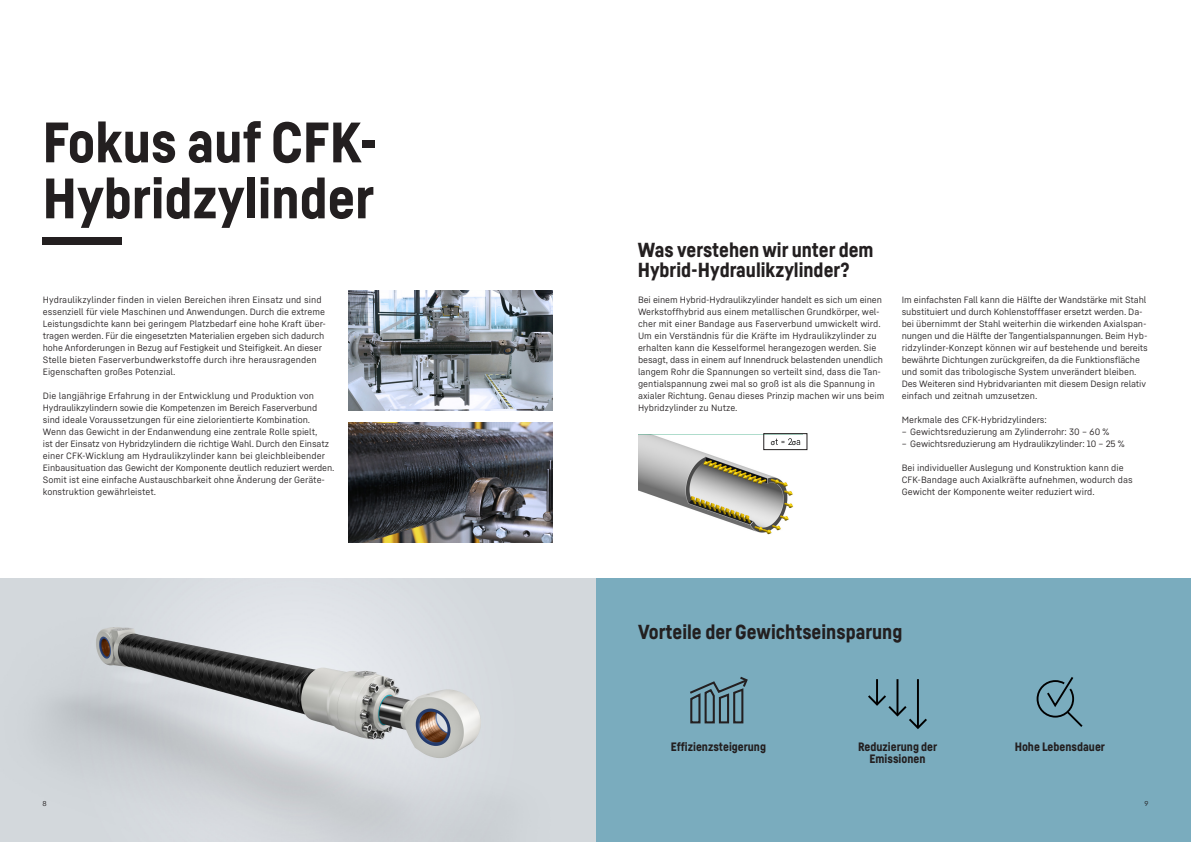
<style>
.page{position:relative;width:1191px;height:842px;background:#fff}
.page>*{position:absolute;margin:0;border:0;box-sizing:border-box;transform-origin:0 0}
.t1{font:900 56px/56px "Liebherr Head";color:#231f20;text-align:justify}
.t2{font:900 20px/20px "Liebherr Head";color:#231f20}
.t3{font:900 12px "Liebherr Head";color:#231f20}
.t4{font:9px/12px "Liebherr Text";color:#231f20}
.t5{font:8.3px "Calibri";color:#000}
.t6{font:7px "Liebherr Text";color:#231f20}
</style>
<div class="page">
<div style="left:595px;top:578px;width:596px;height:264px;background:#7aacbe"></div>
<img style="left:0;top:578px;width:595px;height:264px">
<hr style="left:917px;top:679px;width:2px;height:49px;background:#000">
<hr style="left:896px;top:679px;width:2px;height:36px;background:#000">
<svg style="left:868px;top:693px;width:59px;height:36px"></svg>
<hr style="left:876px;top:679px;width:2px;height:25px;background:#000">
<img style="left:348px;top:423px;width:204px;height:120px">
<img style="left:348px;top:291px;width:205px;height:120px">
<svg style="left:1036px;top:677px;width:47px;height:50px"></svg>
<svg style="left:690px;top:676px;width:58px;height:48px"></svg>
<img style="left:638px;top:435px;width:164px;height:100px">
<img style="left:775px;top:437px;width:20px;height:10px">
<svg style="left:796px;top:437px;width:6px;height:10px"></svg>
<div style="left:763px;top:433px;width:44px;height:17px;border:1px solid #231f20"></div>
<h1 class="t1" style="left:43px;top:113px;width:336px">Fokus auf CFK-Hybridzylinder ---</h1>
<p class="t4" style="left:43px;top:293px;width:285px">Hydraulikzylinder finden in vielen Bereichen ihren Einsatz und sind essenziell für viele Maschinen und Anwendungen. Durch die extreme Leistungsdichte kann bei geringem Platzbedarf eine hohe Kraft über&shy;tragen werden. Für die eingesetzten Materialien ergeben sich dadurch hohe Anforderungen in Bezug auf Festigkeit und Steifigkeit. An dieser Stelle bieten Faserverbundwerkstoffe durch ihre herausragenden Eigenschaften großes Potenzial.</p>
<p class="t4" style="left:43px;top:389px;width:293px">Die langjährige Erfahrung in der Entwicklung und Produktion von Hydraulikzylindern sowie die Kompetenzen im Bereich Faserverbund sind ideale Voraussetzungen für eine zielorientierte Kombination.<br>Wenn das Gewicht in der Endanwendung eine zentrale Rolle spielt,<br>ist der Einsatz von Hybridzylindern die richtige Wahl. Durch den Einsatz einer CFK-Wicklung am Hydraulikzylinder kann bei gleichbleibender Einbausituation das Gewicht der Komponente deutlich reduziert werden.<br>Somit ist eine einfache Austauschbarkeit ohne Änderung der Geräte&shy;konstruktion gewährleistet.</p>
<h2 class="t2" style="left:638px;top:239px;width:237px">Was verstehen wir unter dem<br>Hybrid-Hydraulikzylinder?</h2>
<p class="t4" style="left:638px;top:293px;width:248px">Bei einem Hybrid-Hydraulikzylinder handelt es sich um einen Werkstoffhybrid aus einem metallischen Grundkörper, wel&shy;cher mit einer Bandage aus Faserverbund umwickelt wird.<br>Um ein Verständnis für die Kräfte im Hydraulikzylinder zu erhalten kann die Kesselformel herangezogen werden. Sie besagt, dass in einem auf Innendruck belastenden unendlich langem Rohr die Spannungen so verteilt sind, dass die Tan&shy;gentialspannung zwei mal so groß ist als die Spannung in axialer Richtung. Genau dieses Prinzip machen wir uns beim Hybridzylinder zu Nutze.</p>
<p class="t4" style="left:901px;top:293px;width:247px">Im einfachsten Fall kann die Hälfte der Wandstärke mit Stahl substituiert und durch Kohlenstofffaser ersetzt werden. Da&shy;bei übernimmt der Stahl weiterhin die wirkenden Axialspan&shy;nungen und die Hälfte der Tangentialspannungen. Beim Hyb&shy;ridzylinder-Konzept können wir auf bestehende und bereits bewährte Dichtungen zurückgreifen, da die Funktionsfläche und somit das tribologische System unverändert bleiben.<br>Des Weiteren sind Hybridvarianten mit diesem Design relativ einfach und zeitnah umzusetzen.</p>
<p class="t4" style="left:901px;top:413px;width:147px">Merkmale des CFK-Hybridzylinders:</p>
<p class="t4" style="left:901px;top:425px;width:209px">– Gewichtsreduzierung am Zylinderrohr: 30 – 60 %</p>
<p class="t4" style="left:901px;top:437px;width:224px">– Gewichtsreduzierung am Hydraulikzylinder: 10 – 25 %</p>
<p class="t4" style="left:901px;top:461px;width:232px">Bei individueller Auslegung und Konstruktion kann die<br>CFK-Bandage auch Axialkräfte aufnehmen, wodurch das<br>Gewicht der Komponente weiter reduziert wird.</p>
<p class="t5" style="left:771px;top:436px;width:6px">σ</p>
<p class="t5" style="left:792px;top:436px;width:6px">σ</p>
<h2 class="t2" style="left:638px;top:621px;width:266px">Vorteile der Gewichtseinsparung</h2>
<h3 class="t3" style="left:670px;top:739px;width:97px">Effizienzsteigerung</h3>
<h3 class="t3" style="left:858px;top:739px;width:81px">Reduzierung der</h3>
<h3 class="t3" style="left:1014px;top:739px;width:92px">Hohe Lebensdauer</h3>
<h3 class="t3" style="left:869px;top:751px;width:57px">Emissionen</h3>
<p class="t6" style="left:43px;top:799px;width:6px">8</p>
<p class="t6" style="left:1144px;top:799px;width:5px">9</p>
</div>
